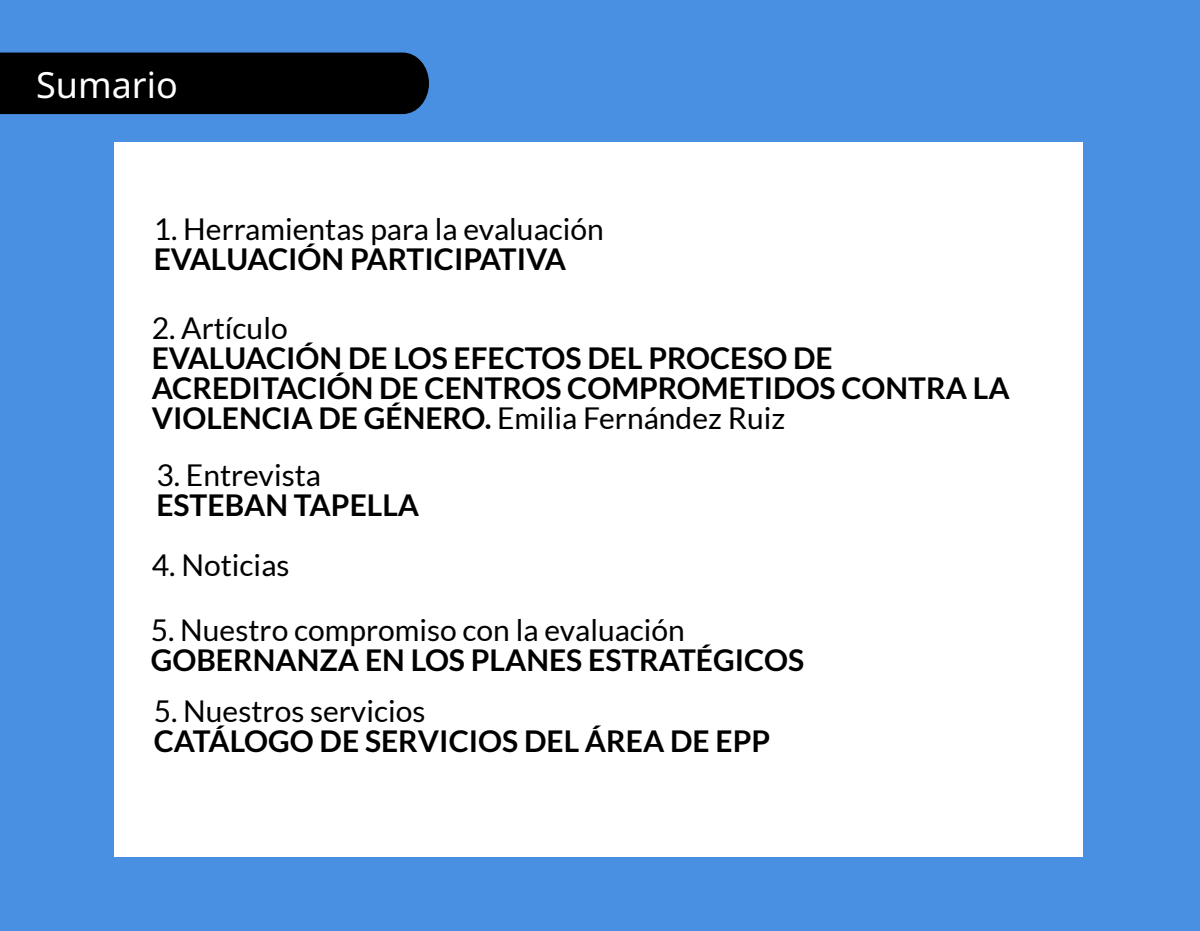
<style>
.page{position:relative;width:1200px;height:931px;background:#fff}
.page>*{position:absolute;margin:0;border:0;box-sizing:border-box;transform-origin:0 0}
.t1{font:36px "Noto Sans";color:#fff}
.t2{font:700 30px/30px "Lato";color:#000}
.t3{font:30px "Lato";color:#000}
.s1{font-weight:400}
</style>
<div class="page">
<div style="left:0;top:0;width:1200px;height:930px;background:#4a90e2"></div>
<div style="left:114px;top:142px;width:969px;height:715px;background:#fff"></div>
<div style="left:0;top:52px;width:429px;height:62px;background:#000"></div>
<p class="t1" style="left:36px;top:59px;width:143px">Sumario</p>
<p class="t3" style="left:154px;top:210px;width:452px">1. Herramientas para la evaluación</p>
<p class="t2" style="left:154px;top:243px;width:414px">EVALUACIÓN PARTICIPATIVA</p>
<p class="t3" style="left:152px;top:309px;width:137px">2. Artículo</p>
<p class="t2" style="left:152px;top:342px;width:859px">EVALUACIÓN DE LOS EFECTOS DEL PROCESO DE<br>ACREDITACIÓN DE CENTROS COMPROMETIDOS CONTRA LA<br>VIOLENCIA DE GÉNERO. <span class="s1">Emilia Fernández Ruiz</span></p>
<p class="t3" style="left:156px;top:456px;width:166px">3. Entrevista</p>
<p class="t2" style="left:156px;top:489px;width:264px">ESTEBAN TAPELLA</p>
<p class="t3" style="left:152px;top:546px;width:139px">4. Noticias</p>
<p class="t3" style="left:151px;top:611px;width:536px">5. Nuestro compromiso con la evaluación</p>
<p class="t2" style="left:151px;top:644px;width:655px">GOBERNANZA EN LOS PLANES ESTRATÉGICOS</p>
<p class="t3" style="left:154px;top:692px;width:273px">5. Nuestros servicios</p>
<p class="t2" style="left:154px;top:725px;width:618px">CATÁLOGO DE SERVICIOS DEL ÁREA DE EPP</p>
</div>
